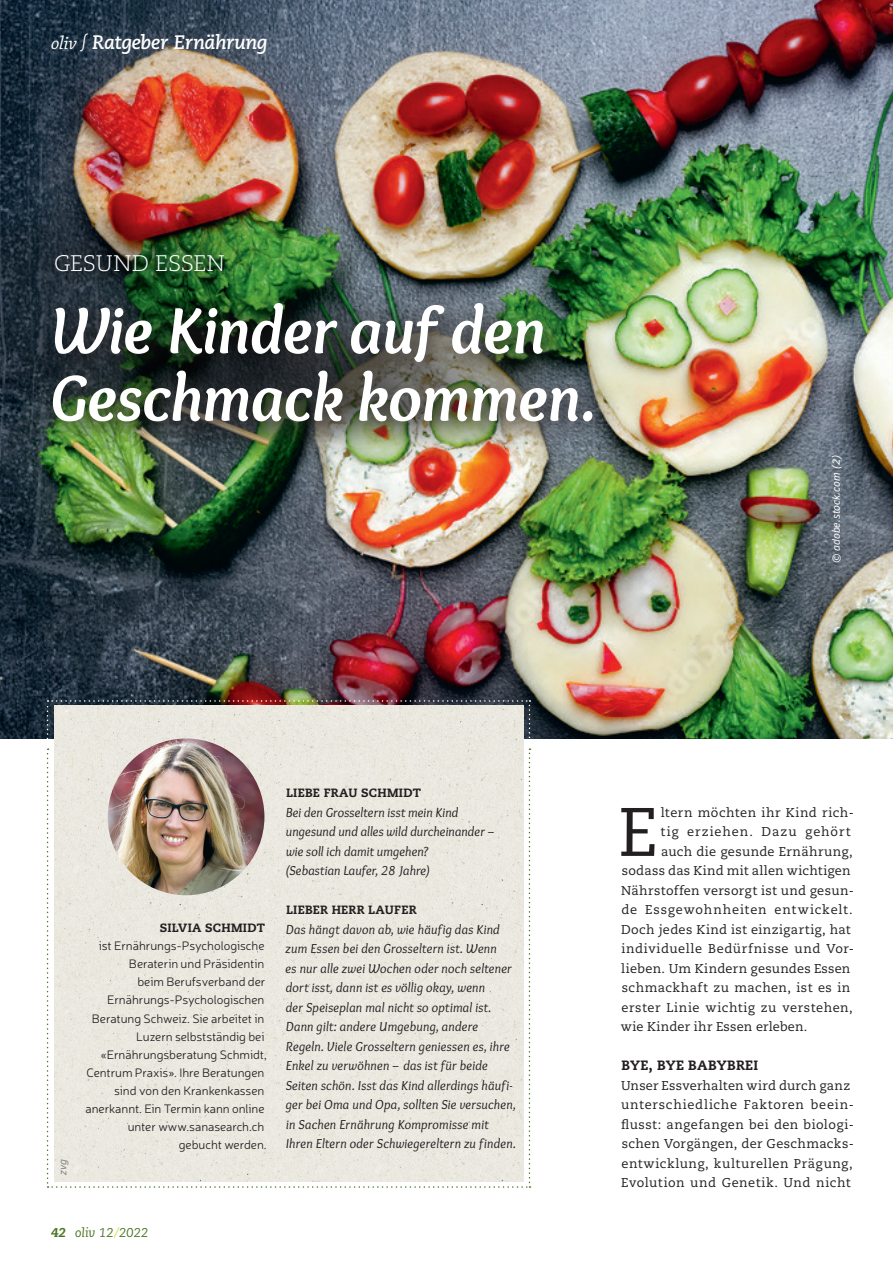
<style>
.page{position:relative;width:893px;height:1263px;background:#fff}
.page>*{position:absolute;margin:0;border:0;box-sizing:border-box;transform-origin:0 0}
.t1{font:68.4px "Caecilia LT Std";color:#231f20}
.t2{font:italic 700 67.5px/67.5px "Overlock";letter-spacing:-.015em;color:#fff}
.t3{font:300 22.5px "Caecilia LT Std";letter-spacing:-.005em;color:#fff}
.t4{font:italic 700 19.5px "Caecilia LT Std";letter-spacing:-.02em;color:#fff}
.t5{font:italic 13.5px/19.5px "Overlock";letter-spacing:.02em;color:#231f20}
.t6{font:800 13.5px "Caecilia LT Std";letter-spacing:.015em;color:#231f20}
.t7{font:12.75px/19.5px "Caecilia LT Std";letter-spacing:.035em;color:#231f20}
.t8{font:12.75px "Caecilia LT Std";letter-spacing:.065em;color:#231f20}
.t9{font:12.75px "Caecilia LT Std";letter-spacing:.01em;color:#231f20}
.t10{font:12.75px "Caecilia LT Std";letter-spacing:.07em;color:#231f20}
.t11{font:italic 12.75px "Caecilia LT Std";letter-spacing:.01em;color:#4b7520}
.t12{font:300 12.3px/18px "Neris";letter-spacing:-.005em;color:#231f20;text-align:right}
.t13{font:800 12px "Caecilia LT Std";letter-spacing:.02em;color:#231f20}
.t14{font:italic 10.5px "Clear Sans";color:#fff}
.t15{font:italic 10.5px "Clear Sans";color:#808285}
.s1{font-family:"Chaparral Pro";font-weight:400}
.s2{font-weight:800}
.s3{color:#d6df21}
</style>
<div class="page">
<img style="left:0;top:0;width:893px;height:739px">
<svg style="left:44px;top:281px;width:625px;height:117px;background:#9ea079"></svg>
<svg style="left:0;top:407px;width:36px;height:39px"></svg>
<svg style="left:0;top:321px;width:36px;height:86px;background:#1d2c37"></svg>
<img style="left:0;top:204px;width:382px;height:117px">
<img style="left:44px;top:349px;width:625px;height:117px;border-radius:50%">
<svg style="left:44px;top:310px;width:625px;height:117px;background:#c9d2a8"></svg>
<svg style="left:38px;top:243px;width:195px;height:44px;background:#24442c"></svg>
<img style="left:36px;top:287px;width:585px;height:163px">
<svg style="left:47px;top:700px;width:483px;height:488px;background:#e8e6dd"></svg>
<img style="left:108px;top:738px;width:156px;height:157px;border-radius:78px">
<h3 class="t4" style="left:51px;top:31px;width:218px"><span class="s1">oliv ∫</span> Ratgeber Ernährung</h3>
<h3 class="t3" style="left:54px;top:250px;width:172px">GESUND ESSEN</h3>
<h2 class="t2" style="left:50px;top:297px;width:548px">Wie Kinder auf den<br>Geschmack kommen.</h2>
<p class="t14" style="left:829px;top:563px;width:110px;rotate:-90deg">© adobe.stock.com (2)</p>
<p class="t15" style="left:56px;top:1175px;width:17px;rotate:-90deg">zvg</p>
<p class="t13" style="left:160px;top:921px;width:106px">SILVIA SCHMIDT</p>
<p class="t12" style="left:85px;top:937px;width:183px">ist Ernährungs-Psychologische<br>Beraterin und Präsidentin<br>beim Berufsverband der<br>Ernährungs-Psychologischen<br>Beratung Schweiz. Sie arbeitet in<br>Luzern selbstständig bei «Ernährungsberatung Schmidt,<br>Centrum Praxis». Ihre Beratungen sind von den Krankenkassen anerkannt. Ein Termin kann online unter www.sanasearch.ch gebucht werden.</p>
<p class="t13" style="left:286px;top:786px;width:136px">LIEBE FRAU SCHMIDT</p>
<p class="t5" style="left:285px;top:803px;width:212px">Bei den Grosseltern isst mein Kind ungesund und alles wild durcheinander – wie soll ich damit umgehen?<br>(Sebastian Laufer, 28 Jahre)</p>
<p class="t13" style="left:286px;top:903px;width:132px">LIEBER HERR LAUFER</p>
<p class="t5" style="left:286px;top:920px;width:232px">Das hängt davon ab, wie häufig das Kind zum Essen bei den Grosseltern ist. Wenn<br>es nur alle zwei Wochen oder noch seltener dort isst, dann ist es völlig okay, wenn<br>der Speiseplan mal nicht so optimal ist.<br>Dann gilt: andere Umgebung, andere Regeln. Viele Grosseltern geniessen es, ihre Enkel zu verwöhnen – das ist für beide Seiten schön. Isst das Kind allerdings häufi&shy;ger bei Oma und Opa, sollten Sie versuchen, in Sachen Ernährung Kompromisse mit Ihren Eltern oder Schwiegereltern zu finden.</p>
<p class="t11" style="left:51px;top:1225px;width:99px"><span class="s2">42</span> oliv 12<span class="s3">/</span>2022</p>
<h1 class="t1" style="left:618px;top:792px;width:41px">E</h1>
<p class="t7" style="left:661px;top:803px;width:195px">ltern möchten ihr Kind rich-</p>
<p class="t10" style="left:661px;top:824px;width:192px">tig erziehen. Dazu gehört</p>
<p class="t7" style="left:661px;top:842px;width:193px">auch die gesunde Ernährung,</p>
<p class="t7" style="left:622px;top:861px;width:230px">sodass das Kind mit allen wichtigen</p>
<p class="t7" style="left:621px;top:881px;width:234px">Nährstoffen versorgt ist und gesun-</p>
<p class="t8" style="left:621px;top:902px;width:233px">de Essgewohnheiten entwickelt.</p>
<p class="t7" style="left:621px;top:920px;width:231px">Doch jedes Kind ist einzigartig, hat</p>
<p class="t7" style="left:621px;top:939px;width:234px">individuelle Bedürfnisse und Vor-</p>
<p class="t7" style="left:621px;top:959px;width:231px">lieben. Um Kindern gesundes Essen</p>
<p class="t7" style="left:622px;top:978px;width:230px">schmackhaft zu machen, ist es in</p>
<p class="t7" style="left:622px;top:998px;width:233px">erster Linie wichtig zu verstehen,</p>
<p class="t9" style="left:621px;top:1019px;width:188px">wie Kinder ihr Essen erleben.</p>
<p class="t6" style="left:621px;top:1057px;width:138px">BYE, BYE BABYBREI</p>
<p class="t7" style="left:621px;top:1076px;width:234px">Unser Essverhalten wird durch ganz unterschiedliche Faktoren beein&shy;flusst: angefangen bei den biologi&shy;schen Vorgängen, der Geschmacks&shy;entwicklung, kulturellen Prägung, Evolution und Genetik. Und nicht</p>
</div>
